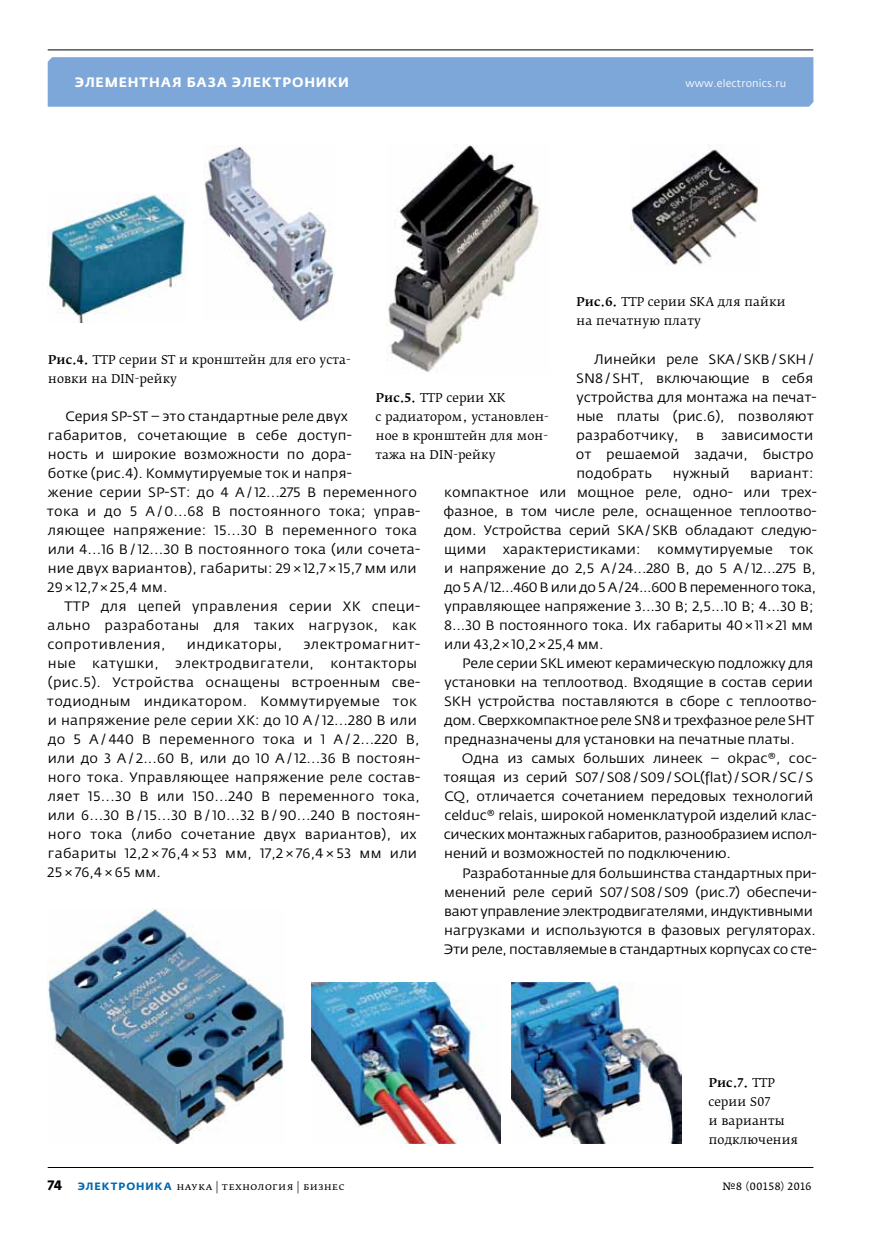
<style>
.page{position:relative;width:881px;height:1234px;background:#fff}
.page>*{position:absolute;margin:0;border:0;box-sizing:border-box;transform-origin:0 0}
.t1{font:13.5px/19px "Fedra Sans Pro";color:#000;scale:1.05 1}
.t2{font:13.5px/19px "Fedra Sans Pro";letter-spacing:.02em;color:#000;scale:1.05 1}
.t3{font:13.5px/19px "Fedra Sans Pro";letter-spacing:.025em;color:#000;scale:1.05 1}
.t4{font:700 13.5px "Fedra Sans Alt Pro";letter-spacing:.06em;color:#fff}
.t5{font:13.5px "Fedra Sans Pro";letter-spacing:.03em;color:#000;scale:1.05 1}
.t6{font:12px/19px "Fedra Serif B Pro";letter-spacing:.005em;color:#000}
.t7{font:10.5px "Fedra Serif B Pro";letter-spacing:.04em;color:#000}
.t8{font:10.5px "Fedra Sans Pro";letter-spacing:.015em;color:#fff}
.t9{font:10.5px "Fedra Serif A Pro";letter-spacing:.035em;color:#000}
.s1{font-weight:500}
.s2{font-family:"Fedra Sans Pro";font-weight:700;font-size:13.5px}
.s3{font-family:"Fedra Sans Alt Pro";font-weight:700;color:#0068ac}
</style>
<div class="page">
<div style="left:48px;top:57px;width:765px;height:50px;background:#7da7d8"></div>
<hr style="left:48px;top:49px;width:765px;height:1px;background:#000">
<hr style="left:48px;top:1166px;width:765px;height:1px;background:#000">
<img style="left:630px;top:145px;width:128px;height:120px">
<img style="left:48px;top:908px;width:237px;height:235px">
<img style="left:312px;top:982px;width:188px;height:161px">
<img style="left:511px;top:982px;width:170px;height:161px">
<img style="left:386px;top:145px;width:155px;height:227px">
<img style="left:203px;top:146px;width:131px;height:175px">
<img style="left:48px;top:194px;width:138px;height:128px">
<p class="t4" style="left:75px;top:74px;width:275px">Элементная база электроники</p>
<p class="t8" style="left:685px;top:77px;width:102px">www.electronics.ru</p>
<p class="t6" style="left:576px;top:292px;width:210px"><span class="s1">Рис.6.</span> ТТР серии SKA для пайки на печатную плату</p>
<p class="t1" style="left:576px;top:349px;width:230px;text-indent:18px">Линейки реле SKA/SKB/SKH/<br>SN8/SHT, включающие в себя устройства для монтажа на печат&shy;ные платы (рис.6), позволяют разработчику,</p>
<p class="t6" style="left:48px;top:350px;width:304px"><span class="s1">Рис.4.</span> ТТР серии ST и кронштейн для его уста&shy;новки на DIN-рейку</p>
<p class="t6" style="left:375px;top:388px;width:175px"><span class="s1">Рис.5.</span> ТТР серии XK<br>с радиатором, установлен&shy;ное в кронштейн для мон&shy;тажа на DIN-рейку</p>
<p class="t1" style="left:47px;top:406px;width:357px;text-indent:19px">Серия SP-ST – это стандартные реле двух габаритов, сочетающие в себе доступ-<br>ность и широкие возможности по дора-<br>ботке (рис.4). Коммутируемые ток и напря-<br>жение серии SP-ST: до 4 А/12...275 В переменного тока и до 5 А/0...68 В постоянного тока; управ&shy;ляющее напряжение: 15...30 В переменного тока или 4...16 В/12...30 В постоянного тока (или сочета&shy;ние двух вариантов), габариты: 29 ×12,7×15,7 мм или 29×12,7×25,4 мм.</p>
<p class="t3" style="left:47px;top:596px;width:356px;text-indent:17px">ТТР для цепей управления серии XK специ&shy;ально разработаны для таких нагрузок, как сопротивления,</p>
<p class="t1" style="left:575px;top:425px;width:228px;text-align:justify;text-indent:145px">зависимости от решаемой задачи, быстро подобрать</p>
<p class="t1" style="left:695px;top:425px;width:9px">в</p>
<p class="t1" style="left:672px;top:463px;width:55px">нужный</p>
<p class="t1" style="left:443px;top:463px;width:357px;text-indent:306px">вариант: компактное или мощное реле, одно- или трех&shy;фазное, в том числе реле, оснащенное теплоотво&shy;дом. Устройства серий SKA/SKB обладают следую&shy;щими характеристиками: коммутируемые ток и напряжение до 2,5 А/24...280 В, до 5 А/12...275 В, до 5 А/12...460 В или до 5 А/24...600 В переменного тока, управляющее напряжение 3...30 В; 2,5...10 В; 4...30 В; 8...30 В постоянного тока. Их габариты 40×11×21 мм или 43,2×10,2×25,4 мм.</p>
<p class="t1" style="left:444px;top:653px;width:356px;text-indent:18px">Реле серии SKL имеют керамическую подложку для установки на теплоотвод. Входящие в состав серии SKH устройства поставляются в сборе с теплоотво&shy;дом. Сверхкомпактное реле SN8 и трехфазное реле SHT предназначены для установки на печатные платы.</p>
<p class="t1" style="left:443px;top:748px;width:357px;text-indent:19px">Одна из самых больших линеек – okpac®, сос&shy;тоящая из серий S07 /S08/S09/SOL(flat)/SOR/SC/S CQ, отличается сочетанием передовых технологий celduc® relais, широкой номенклатурой изделий клас&shy;сических монтажных габаритов, разнообразием испол&shy;нений и возможностей по подключению.</p>
<p class="t1" style="left:444px;top:863px;width:356px;text-indent:18px">Разработанные для большинства стандартных при&shy;менений реле серий S07 /S08/S09 (рис.7) обеспечи&shy;вают управление электродвигателями, индуктивными нагрузками и используются в фазовых регуляторах.<br>Эти реле, поставляемые в стандартных корпусах со сте-</p>
<p class="t2" style="left:47px;top:634px;width:357px;text-indent:256px">электромагнит&shy;ные катушки, электродвигатели, контакторы (рис.5). Устройства оснащены встроенным све&shy;тодиодным индикатором. Коммутируемые ток и напряжение реле серии XK: до 10 А/12...280 В или до 5 А/ 440 В переменного тока и 1 A/ 2...220 В, или до 3 А/ 2...60 В, или до 10 А/12...36 В постоян&shy;ного тока. Управляющее напряжение реле состав&shy;ляет 15...30 В или 150...240 В переменного тока, или 6...30 В/15...30 В/10...32 В/ 90...240 В постоян&shy;ного тока (либо сочетание двух вариантов), их габариты 12,2 × 76,4 × 53 мм, 17,2 × 76,4 × 53 мм или 25 × 76,4 × 65 мм.</p>
<p class="t5" style="left:187px;top:635px;width:92px">индикаторы,</p>
<p class="t6" style="left:708px;top:1072px;width:91px"><span class="s1">Рис.7.</span> ТТР серии S07<br>и варианты подключения</p>
<p class="t7" style="left:48px;top:1179px;width:298px"><span class="s2">74</span> <span class="s3">ЭЛЕКТРОНИКА</span> наука | технология | бизнес</p>
<p class="t9" style="left:722px;top:1179px;width:90px">№8 (00158) 2016</p>
</div>
